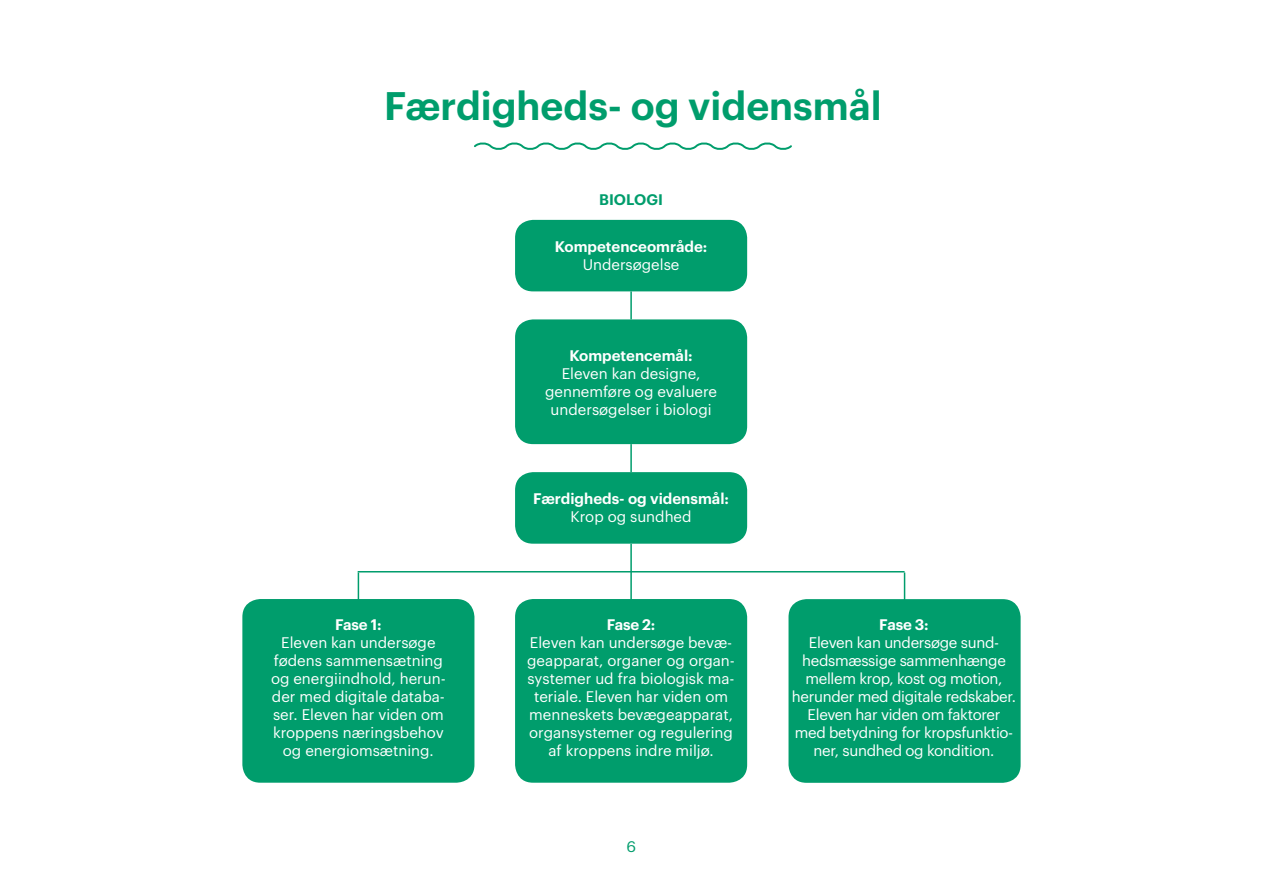
<style>
.page{position:relative;width:1263px;height:893px;background:#fff}
.page>*{position:absolute;margin:0;border:0;box-sizing:border-box;transform-origin:0 0}
.t1{font:600 39px "Graphik";color:#009d6c}
.t2{font:15px/18px "Graphik";color:#fff;text-align:center}
.t3{font:15px/18px "Graphik";letter-spacing:-.02em;color:#fff;text-align:center}
.t4{font:600 15px "Graphik";color:#fff}
.t5{font:600 15px "Graphik";color:#009d6c}
.t6{font:15px "Graphik";color:#009d6c;scale:1.04 1}
</style>
<div class="page">
<svg style="left:474px;top:142px;width:318px;height:8px"></svg>
<div style="left:515px;top:319px;width:232px;height:125px;background:#009d6c;border-radius:18px"></div>
<div style="left:242px;top:599px;width:232px;height:184px;background:#009d6c;border-radius:18px"></div>
<div style="left:515px;top:599px;width:232px;height:184px;background:#009d6c;border-radius:18px"></div>
<div style="left:788px;top:599px;width:232px;height:184px;background:#009d6c;border-radius:18px"></div>
<div style="left:515px;top:220px;width:232px;height:71px;background:#009d6c;border-radius:18px"></div>
<div style="left:515px;top:472px;width:232px;height:72px;background:#009d6c;border-radius:18px"></div>
<svg style="left:358px;top:572px;width:1px;height:27px"></svg>
<hr style="left:630px;top:572px;width:2px;height:28px;background:#009d6c">
<svg style="left:904px;top:572px;width:1px;height:27px"></svg>
<hr style="left:630px;top:444px;width:2px;height:28px;background:#009d6c">
<hr style="left:630px;top:544px;width:2px;height:28px;background:#009d6c">
<hr style="left:630px;top:291px;width:2px;height:28px;background:#009d6c">
<hr style="left:358px;top:571px;width:546px;height:1px;background:#009d6c">
<h1 class="t1" style="left:384px;top:76px;width:499px">Færdigheds- og vidensmål</h1>
<p class="t5" style="left:599px;top:188px;width:65px">BIOLOGI</p>
<p class="t4" style="left:555px;top:235px;width:154px">Kompetenceområde:</p>
<p class="t2" style="left:583px;top:254px;width:98px">Undersøgelse</p>
<p class="t4" style="left:569px;top:344px;width:125px">Kompetencemål:</p>
<p class="t2" style="left:545px;top:363px;width:173px">Eleven kan designe, gennemføre og evaluere undersøgelser i biologi</p>
<p class="t4" style="left:335px;top:613px;width:48px">Fase 1:</p>
<p class="t2" style="left:271px;top:632px;width:176px">Eleven kan undersøge fødens sammensætning og energiindhold, herun&shy;der med digitale databa&shy;ser. Eleven har viden om kroppens næringsbehov og energiomsætning.</p>
<p class="t4" style="left:533px;top:487px;width:197px">Færdigheds- og vidensmål:</p>
<p class="t2" style="left:571px;top:507px;width:122px">Krop og sundhed</p>
<p class="t4" style="left:607px;top:613px;width:50px">Fase 2:</p>
<p class="t2" style="left:527px;top:632px;width:209px">Eleven kan undersøge bevæ&shy;geapparat, organer og organ&shy;systemer ud fra biologisk ma&shy;teriale. Eleven har viden om menneskets bevægeapparat, organsystemer og regulering af kroppens indre miljø.</p>
<p class="t6" style="left:627px;top:835px;width:11px">6</p>
<p class="t4" style="left:879px;top:613px;width:51px">Fase 3:</p>
<p class="t3" style="left:792px;top:632px;width:226px">Eleven kan undersøge sund&shy;hedsmæssige sammenhænge mellem krop, kost og motion, herunder med digitale redskaber.<br>Eleven har viden om faktorer med betydning for kropsfunktio&shy;ner, sundhed og kondition.</p>
</div>
